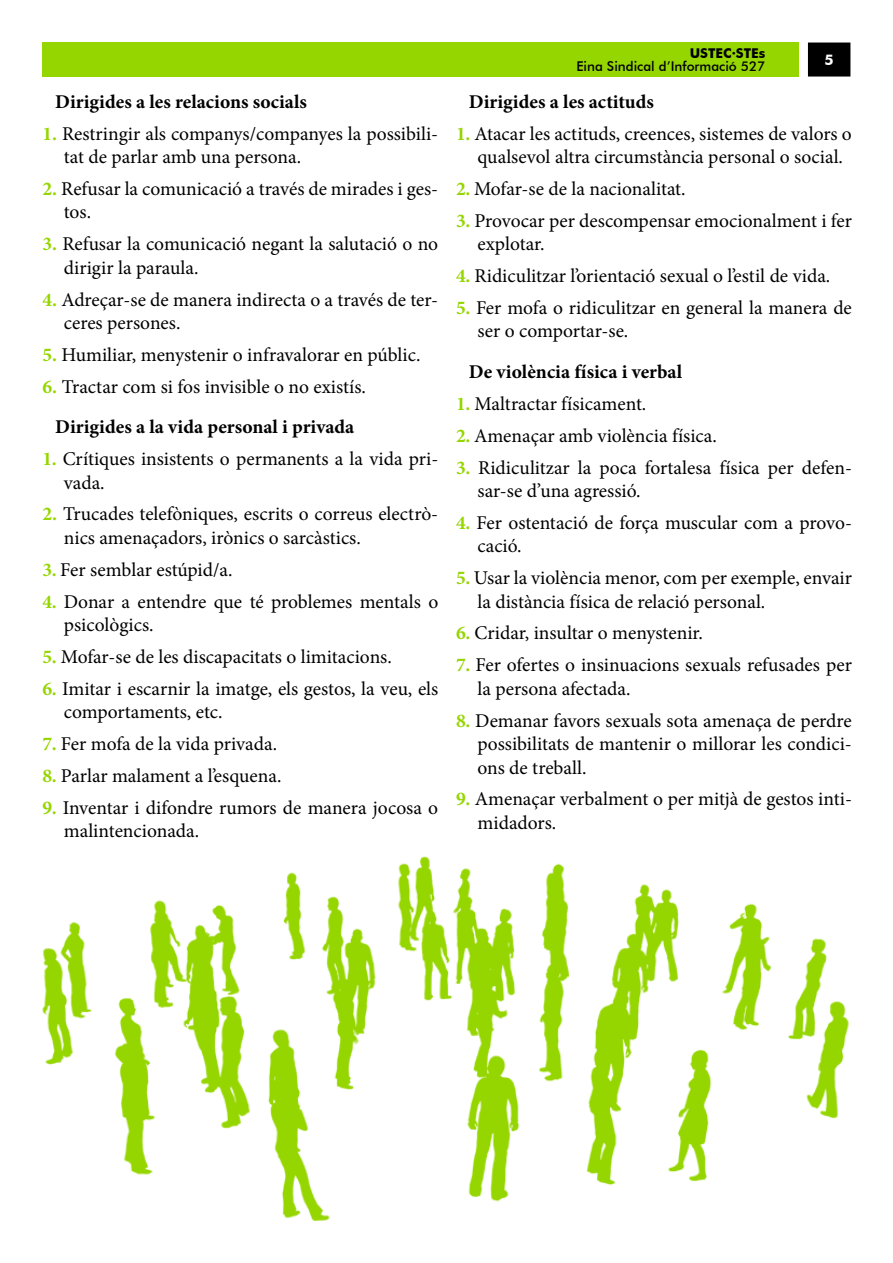
<style>
.page{position:relative;width:893px;height:1263px;background:#fff}
.page>*{position:absolute;margin:0;border:0;box-sizing:border-box;transform-origin:0 0}
.t1{font:19.5px/23.4px "Minion Pro";color:#000}
.t2{font:700 19.5px "Minion Pro";color:#000}
.t3{font:700 14.7px "Futura BT";color:#fcfcfc}
.t4{font:500 13.5px "Futura BT";color:#000}
.t5{font:700 13.5px "Futura BT";color:#000}
.s1{font-weight:700;color:#95d600}
.s2{font-weight:700}
</style>
<div class="page">
<div style="left:809px;top:43px;width:41px;height:33px;background:#000"></div>
<div style="left:808px;top:43px;width:42px;height:34px;border:2px solid #000"></div>
<div style="left:43px;top:43px;width:756px;height:34px;background:#95d600"></div>
<img style="left:42px;top:856px;width:807px;height:364px">
<p class="t2" style="left:55px;top:88px;width:253px">Dirigides a les relacions socials</p>
<p class="t1" style="left:64px;top:122px;width:376px;text-indent:-21px"><span class="s1">1.</span> Restringir als companys/companyes la possibili&shy;tat de parlar amb una persona.</p>
<p class="t1" style="left:64px;top:177px;width:376px;text-indent:-21px"><span class="s1">2.</span> Refusar la comunicació a través de mirades i ges&shy;tos.</p>
<p class="t1" style="left:64px;top:232px;width:376px;text-indent:-21px"><span class="s1">3.</span> Refusar la comunicació negant la salutació o no dirigir la paraula.</p>
<p class="t1" style="left:64px;top:288px;width:376px;text-indent:-21px"><span class="s1">4.</span> Adreçar-se de manera indirecta o a través de ter&shy;ceres persones.</p>
<p class="t1" style="left:43px;top:343px;width:379px"><span class="s1">5.</span> Humiliar, menystenir o infravalorar en públic.</p>
<p class="t1" style="left:43px;top:366px;width:325px;line-height:40.3px;text-align:center"><span class="s1">6.</span> Tractar com si fos invisible o no existís.<br><span class="s2">Dirigides a la vida personal i privada</span></p>
<p class="t1" style="left:64px;top:447px;width:376px;text-indent:-21px"><span class="s1">1.</span> Crítiques insistents o permanents a la vida pri&shy;vada.</p>
<p class="t1" style="left:64px;top:503px;width:376px;text-indent:-21px"><span class="s1">2.</span> Trucades telefòniques, escrits o correus electrò&shy;nics amenaçadors, irònics o sarcàstics.</p>
<p class="t1" style="left:43px;top:558px;width:192px"><span class="s1">3.</span> Fer semblar estúpid/a.</p>
<p class="t1" style="left:64px;top:590px;width:376px;text-indent:-21px"><span class="s1">4.</span> Donar a entendre que té problemes mentals o psicològics.</p>
<p class="t1" style="left:43px;top:645px;width:351px"><span class="s1">5.</span> Mofar-se de les discapacitats o limitacions.</p>
<p class="t1" style="left:64px;top:677px;width:376px;text-indent:-21px"><span class="s1">6.</span> Imitar i escarnir la imatge, els gestos, la veu, els comportaments, etc.</p>
<p class="t1" style="left:43px;top:732px;width:236px"><span class="s1">7.</span> Fer mofa de la vida privada.</p>
<p class="t1" style="left:43px;top:764px;width:240px"><span class="s1">8.</span> Parlar malament a l’esquena.</p>
<p class="t1" style="left:64px;top:796px;width:376px;text-indent:-21px"><span class="s1">9.</span> Inventar i difondre rumors de manera jocosa o malintencionada.</p>
<p class="t5" style="left:690px;top:45px;width:77px">USTEC·STEs</p>
<p class="t4" style="left:576px;top:58px;width:191px">Eina Sindical d’Informació 527</p>
<p class="t3" style="left:825px;top:51px;width:11px">5</p>
<p class="t2" style="left:469px;top:88px;width:186px">Dirigides a les actituds</p>
<p class="t1" style="left:477px;top:122px;width:376px;text-indent:-21px"><span class="s1">1.</span> Atacar les actituds, creences, sistemes de valors o qualsevol altra circumstància personal o social.</p>
<p class="t1" style="left:456px;top:177px;width:231px"><span class="s1">2.</span> Mofar-se de la nacionalitat.</p>
<p class="t1" style="left:477px;top:209px;width:376px;text-indent:-21px"><span class="s1">3.</span> Provocar per descompensar emocionalment i fer explotar.</p>
<p class="t1" style="left:456px;top:264px;width:376px"><span class="s1">4.</span> Ridiculitzar l’orientació sexual o l’estil de vida.</p>
<p class="t1" style="left:477px;top:296px;width:376px;text-indent:-21px"><span class="s1">5.</span> Fer mofa o ridiculitzar en general la manera de ser o comportar-se.</p>
<p class="t2" style="left:469px;top:358px;width:215px">De violència física i verbal</p>
<p class="t1" style="left:456px;top:392px;width:192px"><span class="s1">1.</span> Maltractar físicament.</p>
<p class="t1" style="left:456px;top:424px;width:262px"><span class="s1">2.</span> Amenaçar amb violència física.</p>
<p class="t1" style="left:477px;top:456px;width:376px;text-indent:-21px"><span class="s1">3.</span> Ridiculitzar la poca fortalesa física per defen&shy;sar-se d’una agressió.</p>
<p class="t1" style="left:477px;top:511px;width:376px;text-indent:-21px"><span class="s1">4.</span> Fer ostentació de força muscular com a provo&shy;cació.</p>
<p class="t1" style="left:477px;top:566px;width:376px;text-indent:-21px"><span class="s1">5.</span> Usar la violència menor, com per exemple, envair la distància física de relació personal.</p>
<p class="t1" style="left:456px;top:622px;width:248px"><span class="s1">6.</span> Cridar, insultar o menystenir.</p>
<p class="t1" style="left:477px;top:653px;width:376px;text-indent:-21px"><span class="s1">7.</span> Fer ofertes o insinuacions sexuals refusades per la persona afectada.</p>
<p class="t1" style="left:477px;top:709px;width:376px;text-align:justify;text-indent:-21px"><span class="s1">8.</span> Demanar favors sexuals sota amenaça de perdre possibilitats de mantenir o millorar les condici&shy;ons de treball.</p>
<p class="t1" style="left:477px;top:787px;width:376px;text-indent:-21px"><span class="s1">9.</span> Amenaçar verbalment o per mitjà de gestos inti&shy;midadors.</p>
</div>
